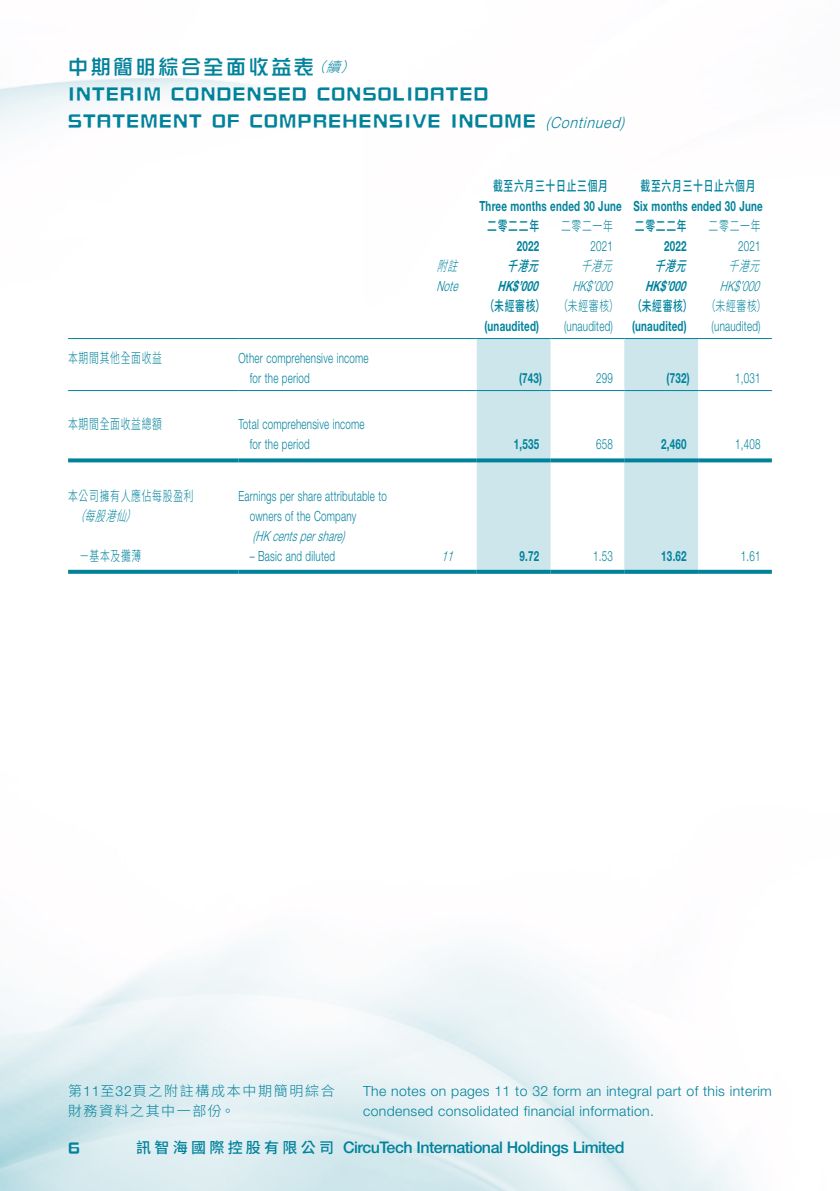
<style>
.page{position:relative;width:840px;height:1191px;background:#fff}
.page>*{position:absolute;margin:0;border:0;box-sizing:border-box;transform-origin:0 0}
.t1{font:22px/27px "DF Zong Yi Std W5";letter-spacing:.07em;color:#00829b;scale:.91 1}
.t2{font:20px "DF Zong Yi Std W5";letter-spacing:.13em;color:#00829b}
.t3{font:18.8px "DF Zong Yi Std W5";color:#00829b;scale:.91 1}
.t4{font:500 16px "Helvetica Neue LT Std";letter-spacing:-.03em;color:#00829b}
.Body_Text{font:300 14px/20px "Helvetica Neue LT Std";letter-spacing:.025em;color:#00829b;scale:.7 1}
.Body_Text-2{font:700 14px "Helvetica Neue LT Std";letter-spacing:.025em;color:#00829b;scale:.7 1}
.Body_Text-3{font:300 14px/20px "Helvetica Neue LT Std";letter-spacing:.025em;color:#00829b}
.Body_Text-4{font:300 14px/20px "Source Han Sans TC";letter-spacing:.075em;color:#00829b;scale:.7 1}
.Body_Text-5{font:500 14px "Source Han Sans TC";letter-spacing:.075em;color:#00829b;scale:.7 1}
.C_Body_Text{font:300 14px/20px "Source Han Sans TC";letter-spacing:.115em;color:#00829b}
.Body_Text-6{font:italic 300 14px "Helvetica Neue LT Std";color:#00829b;scale:.7 1}
.Body_Text-7{font:italic 700 14px "Helvetica Neue LT Std";color:#00829b;scale:.7 1}
.Body_Text-8{font:italic 300 14px "Source Han Sans TC";color:#00829b;scale:.7 1}
.Body_Text-9{font:italic 500 14px "Source Han Sans TC";color:#00829b;scale:.7 1}
.s1{font-family:"Source Han Sans TC";font-weight:300;font-style:italic;font-size:14px}
.s2{font-family:"Helvetica Neue LT Std";font-weight:300;font-style:italic;font-size:15.4px}
.s3{font-style:italic}
.s4{font-family:"Helvetica Neue LT Std"}
.s5{font-family:"Source Han Sans TC";font-size:15px}
</style>
<div class="page">
<img style="left:0;top:78px;width:772px;height:1113px">
<svg style="left:476px;top:345px;width:221px;height:225px;fill:#cde6eb"></svg>
<hr style="left:68px;top:390px;width:170px;height:1px;background:#00829b">
<hr style="left:238px;top:390px;width:182px;height:1px;background:#00829b">
<hr style="left:420px;top:390px;width:56px;height:1px;background:#00829b">
<hr style="left:476px;top:390px;width:74px;height:1px;background:#00829b">
<hr style="left:550px;top:390px;width:74px;height:1px;background:#00829b">
<hr style="left:624px;top:390px;width:73px;height:1px;background:#00829b">
<hr style="left:697px;top:390px;width:74px;height:1px;background:#00829b">
<svg style="left:68px;top:458px;width:170px;height:4px"></svg>
<svg style="left:238px;top:458px;width:182px;height:4px"></svg>
<svg style="left:420px;top:458px;width:56px;height:4px"></svg>
<svg style="left:476px;top:458px;width:74px;height:4px"></svg>
<svg style="left:550px;top:458px;width:74px;height:4px"></svg>
<svg style="left:624px;top:458px;width:73px;height:4px"></svg>
<svg style="left:697px;top:458px;width:74px;height:4px"></svg>
<svg style="left:68px;top:570px;width:170px;height:4px"></svg>
<svg style="left:238px;top:570px;width:182px;height:4px"></svg>
<svg style="left:420px;top:570px;width:56px;height:4px"></svg>
<svg style="left:476px;top:570px;width:74px;height:4px"></svg>
<svg style="left:550px;top:570px;width:74px;height:4px"></svg>
<svg style="left:624px;top:570px;width:73px;height:4px"></svg>
<svg style="left:697px;top:570px;width:74px;height:4px"></svg>
<svg style="left:476px;top:339px;width:221px;height:6px"></svg>
<hr style="left:68px;top:338px;width:170px;height:1px;background:#00829b">
<hr style="left:238px;top:338px;width:182px;height:1px;background:#00829b">
<hr style="left:420px;top:338px;width:56px;height:1px;background:#00829b">
<hr style="left:476px;top:338px;width:74px;height:1px;background:#00829b">
<hr style="left:550px;top:338px;width:74px;height:1px;background:#00829b">
<hr style="left:624px;top:338px;width:73px;height:1px;background:#00829b">
<hr style="left:697px;top:338px;width:74px;height:1px;background:#00829b">
<h2 class="t2" style="left:68px;top:56px;width:299px">中期簡明綜合全面收益表<span class="s1">（續）</span></h2>
<h1 class="t1" style="left:68px;top:79px;width:612px">INTERIM CONDENSED CONSOLIDATED<br>STATEMENT OF COMPREHENSIVE INCOME <span class="s2">(Continued)</span></h1>
<p class="Body_Text-5" style="left:492px;top:178px;width:166px">截至六月三十日止三個月</p>
<p class="Body_Text-5" style="left:640px;top:178px;width:166px">截至六月三十日止六個月</p>
<p class="Body_Text-2" style="left:479px;top:198px;width:205px">Three months ended 30 June</p>
<p class="Body_Text-2" style="left:633px;top:198px;width:186px">Six months ended 30 June</p>
<p class="Body_Text-5" style="left:487px;top:218px;width:76px">二零二二年</p>
<p class="Body_Text-4" style="left:560px;top:216px;width:76px">二零二一年</p>
<p class="Body_Text-5" style="left:634px;top:218px;width:76px">二零二二年</p>
<p class="Body_Text-4" style="left:708px;top:216px;width:76px">二零二一年</p>
<p class="Body_Text-2" style="left:516px;top:238px;width:34px">2022</p>
<p class="Body_Text" style="left:590px;top:236px;width:34px">2021</p>
<p class="Body_Text-2" style="left:664px;top:238px;width:34px">2022</p>
<p class="Body_Text" style="left:737px;top:236px;width:34px">2021</p>
<p class="Body_Text-4" style="left:68px;top:348px;width:136px">本期間其他全面收益</p>
<p class="Body_Text" style="left:249px;top:348px;width:171px;text-indent:-11px">Other comprehensive income for the period</p>
<p class="Body_Text-4" style="left:68px;top:414px;width:136px">本期間全面收益總額</p>
<p class="Body_Text" style="left:249px;top:414px;width:166px;text-indent:-11px">Total comprehensive income for the period</p>
<p class="Body_Text-8" style="left:436px;top:258px;width:46px">附註</p>
<p class="Body_Text-9" style="left:506px;top:258px;width:61px">千港元</p>
<p class="Body_Text-8" style="left:580px;top:258px;width:61px">千港元</p>
<p class="Body_Text-9" style="left:654px;top:258px;width:61px">千港元</p>
<p class="Body_Text-8" style="left:727px;top:258px;width:61px">千港元</p>
<p class="Body_Text-6" style="left:436px;top:278px;width:38px">Note</p>
<p class="Body_Text-7" style="left:497px;top:278px;width:65px">HK$’000</p>
<p class="Body_Text-6" style="left:572px;top:278px;width:64px">HK$’000</p>
<p class="Body_Text-7" style="left:644px;top:278px;width:65px">HK$’000</p>
<p class="Body_Text-6" style="left:719px;top:278px;width:64px">HK$’000</p>
<p class="Body_Text-5" style="left:484px;top:298px;width:88px">（未經審核）</p>
<p class="Body_Text-4" style="left:558px;top:296px;width:88px">（未經審核）</p>
<p class="Body_Text-5" style="left:631px;top:298px;width:88px">（未經審核）</p>
<p class="Body_Text-4" style="left:705px;top:296px;width:88px">（未經審核）</p>
<p class="Body_Text-2" style="left:484px;top:318px;width:80px">(unaudited)</p>
<p class="Body_Text" style="left:563px;top:316px;width:71px">(unaudited)</p>
<p class="Body_Text-2" style="left:631px;top:318px;width:80px">(unaudited)</p>
<p class="Body_Text" style="left:711px;top:316px;width:71px">(unaudited)</p>
<p class="Body_Text-2" style="left:518px;top:370px;width:34px">(743)</p>
<p class="Body_Text" style="left:595px;top:368px;width:25px">299</p>
<p class="Body_Text-2" style="left:666px;top:370px;width:34px">(732)</p>
<p class="Body_Text" style="left:734px;top:368px;width:38px">1,031</p>
<p class="Body_Text-2" style="left:513px;top:436px;width:38px">1,535</p>
<p class="Body_Text" style="left:595px;top:434px;width:25px">658</p>
<p class="Body_Text-2" style="left:661px;top:436px;width:38px">2,460</p>
<p class="Body_Text" style="left:734px;top:434px;width:38px">1,408</p>
<p class="Body_Text-4" style="left:75px;top:486px;width:171px;text-indent:-7px">本公司擁有人應佔每股盈利<span class="s3">（每股港仙）</span></p>
<p class="Body_Text" style="left:249px;top:485px;width:197px;text-indent:-11px">Earnings per share attributable to owners of the Company <span class="s3">(HKcentspershare)</span></p>
<p class="Body_Text-4" style="left:79px;top:546px;width:90px">－基本及攤薄</p>
<p class="Body_Text" style="left:249px;top:545px;width:123px">– Basic and diluted</p>
<p class="Body_Text-6" style="left:441px;top:547px;width:24px">11</p>
<p class="Body_Text-2" style="left:519px;top:547px;width:30px">9.72</p>
<p class="Body_Text" style="left:593px;top:545px;width:30px">1.53</p>
<p class="Body_Text-2" style="left:661px;top:547px;width:38px">13.62</p>
<p class="Body_Text" style="left:740px;top:545px;width:30px">1.61</p>
<p class="C_Body_Text" style="left:68px;top:1080px;width:268px">第<span class="s4">11</span>至<span class="s4">32</span>頁之附註構成本中期簡明綜合財務資料之其中一部份。</p>
<p class="Body_Text-3" style="left:363px;top:1080px;width:410px">The notes on pages 11 to 32 form an integral part of this interim condensed consolidated financial information.</p>
<h3 class="t3" style="left:68px;top:1136px;width:15px">6</h3>
<p class="t4" style="left:136px;top:1137px;width:489px"><span class="s5">訊智海國際控股有限公司</span> CircuTech International Holdings Limited</p>
</div>
